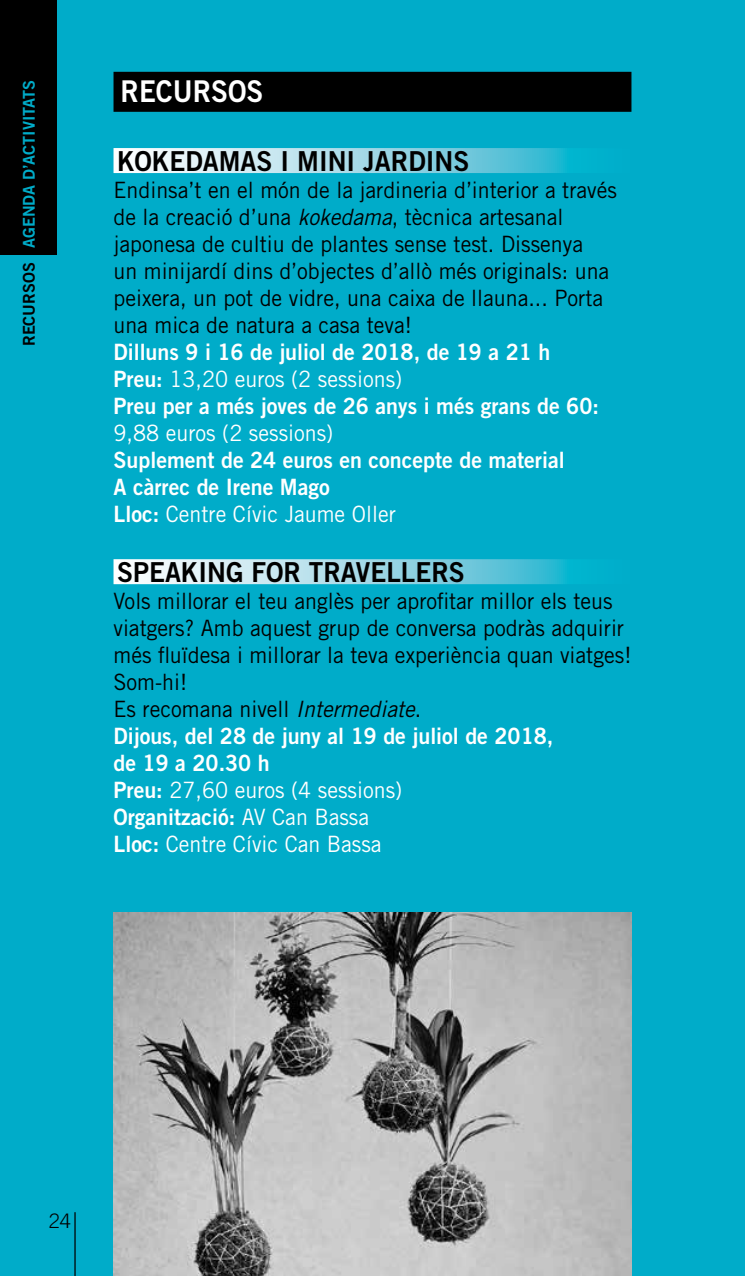
<style>
.page{position:relative;width:745px;height:1276px;background:#fff}
.page>*{position:absolute;margin:0;border:0;box-sizing:border-box;transform-origin:0 0}
.t1{font:30px "Trade Gothic Bold Two";color:#fff;scale:.92 1}
.t2{font:27.5px "Trade Gothic Bold Two";color:#000;scale:.95 1}
.t3{font:22.5px/27px "Trade Gothic";color:#000;scale:.95 1}
.t4{font:22.5px/27px "Trade Gothic Bold Two";color:#fff;scale:.95 1}
.t5{font:22.5px "Trade Gothic";color:#fff;scale:.95 1}
.t6{font:300 20px "Trade Gothic";color:#000}
.t7{font:16.25px "Trade Gothic Bold Two";color:#00acc9}
.t8{font:16.25px "Trade Gothic Bold Two";color:#000}
.s1{font-style:italic}
.s2{font-family:"Trade Gothic Bold Two"}
.s3{font-family:"Trade Gothic"}
</style>
<div class="page">
<div style="left:0;top:0;width:744px;height:1276px;background:#00acc9"></div>
<div style="left:0;top:0;width:57px;height:255px;background:#000"></div>
<div style="left:113px;top:72px;width:518px;height:40px;background:#000"></div>
<svg style="left:113px;top:148px;width:454px;height:25px;background:#a4dbe8"></svg>
<svg style="left:113px;top:559px;width:454px;height:25px;background:#a3dbe8"></svg>
<img style="left:113px;top:912px;width:518px;height:364px">
<hr style="left:74px;top:1212px;width:2px;height:64px;background:#000">
<p class="t7" style="left:19px;top:248px;width:170px;rotate:-90deg">AGENDA D’ACTIVITATS</p>
<p class="t8" style="left:19px;top:346px;width:85px;rotate:-90deg">RECURSOS</p>
<h1 class="t1" style="left:120px;top:73px;width:157px">RECURSOS</h1>
<p class="t2" style="left:117px;top:144px;width:372px">KOKEDAMAS I MINI JARDINS</p>
<p class="t3" style="left:113px;top:176px;width:531px">Endinsa’t en el món de la jardineria d’interior a través de la creació d’una <span class="s1">kokedama</span>, tècnica artesanal japonesa de cultiu de plantes sense test. Dissenya<br>un minijardí dins d’objectes d’allò més originals: una peixera, un pot de vidre, una caixa de llauna... Porta una mica de natura a casa teva!</p>
<p class="t4" style="left:113px;top:338px;width:461px">Dilluns 9 i 16 de juliol de 2018, de 19 a 21 h</p>
<p class="t5" style="left:113px;top:365px;width:305px"><span class="s2">Preu:</span> 13,20 euros (2 sessions)</p>
<p class="t4" style="left:113px;top:392px;width:512px">Preu per a més joves de 26 anys i més grans de 60:</p>
<p class="t5" style="left:113px;top:419px;width:233px">9,88 euros (2 sessions)</p>
<p class="t4" style="left:113px;top:446px;width:476px">Suplement de 24 euros en concepte de material<br>A càrrec de Irene Mago</p>
<p class="t5" style="left:113px;top:500px;width:298px"><span class="s2">Lloc:</span> Centre Cívic Jaume Oller</p>
<p class="t2" style="left:117px;top:555px;width:367px">SPEAKING FOR TRAVELLERS</p>
<p class="t3" style="left:113px;top:587px;width:546px">Vols millorar el teu anglès per aprofitar millor els teus viatgers? Amb aquest grup de conversa podràs adquirir més fluïdesa i millorar la teva experiència quan viatges!<br>Som-hi!<br>Es recomana nivell <span class="s1">Intermediate</span>.</p>
<p class="t4" style="left:113px;top:722px;width:464px">Dijous, del 28 de juny al 19 de juliol de 2018, de 19 a 20.30 h</p>
<p class="t5" style="left:113px;top:776px;width:305px"><span class="s2">Preu:</span> 27,60 euros (4 sessions)</p>
<p class="t4" style="left:113px;top:803px;width:270px">Organització: <span class="s3">AV Can Bassa</span></p>
<p class="t5" style="left:113px;top:830px;width:283px"><span class="s2">Lloc:</span> Centre Cívic Can Bassa</p>
<p class="t6" style="left:49px;top:1209px;width:24px">24</p>
</div>
